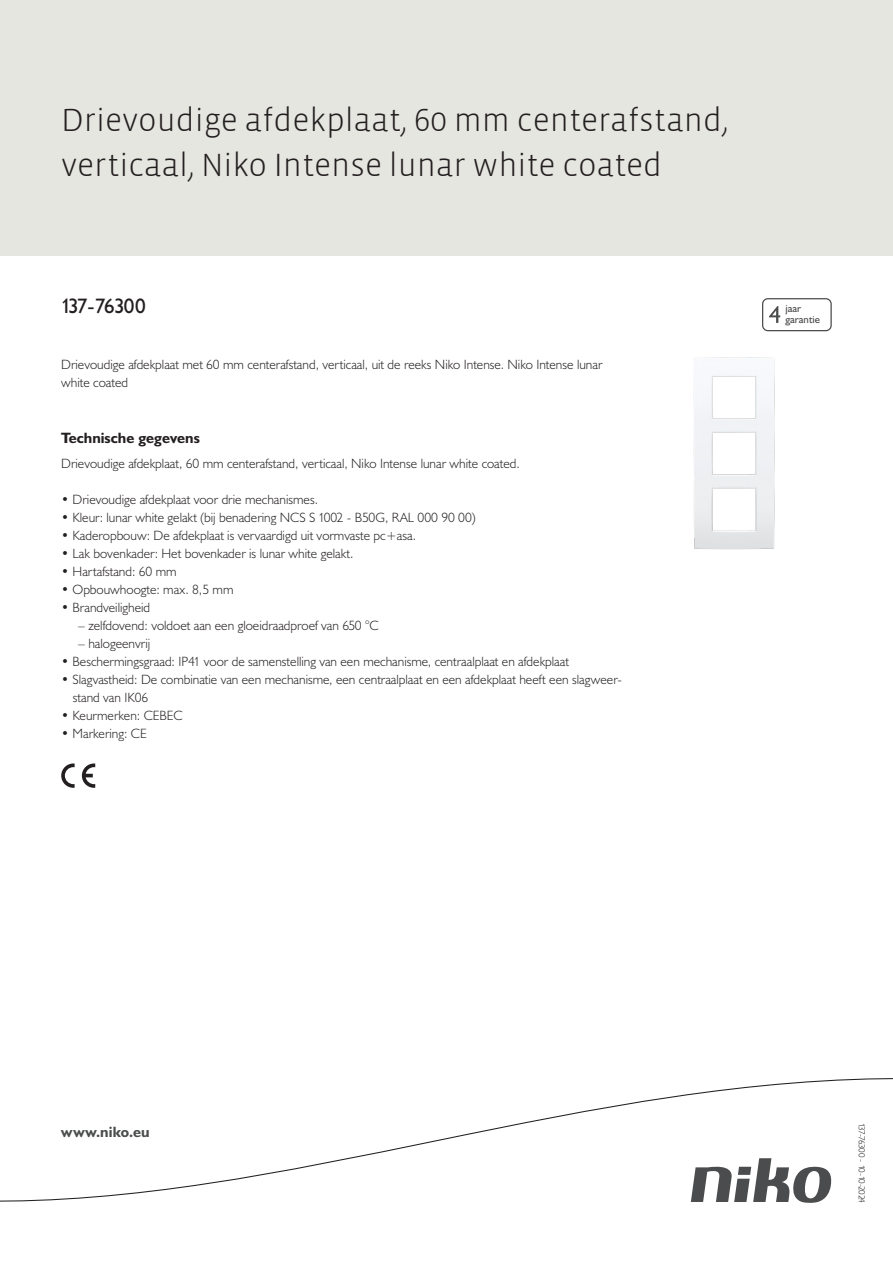
<style>
.page{position:relative;width:893px;height:1263px;background:#fff}
.page>*{position:absolute;margin:0;border:0;box-sizing:border-box;transform-origin:0 0}
.Title_datasheets{font:300 33px/45px "Vista Sans";color:#231f20}
.Article_number{font:21px "Humanist 521 BT";letter-spacing:-.045em;color:#231f20}
.Titles_parts{font:700 15px "Humanist 521 BT";color:#231f20}
.titel_afbeelding{font:700 15px "Humanist 521 BT";letter-spacing:.005em;color:#4b4c4d}
.USP_Bullets{font:300 13.5px/18px "Humanist 521 BT";color:#231f20}
.Platte_tekst_CAB{font:300 13.5px/18px "Humanist 521 BT";color:#231f20}
.USP_Bullets_level_2{font:300 13.5px "Humanist 521 BT";color:#231f20}
.t1{font:10.8px/10.8px "Humanist 521 BT";color:#4b4c4d}
.Revision{font:300 9px "Humanist 521 BT";letter-spacing:-.07em;color:#231f20}
</style>
<div class="page">
<div style="left:0;top:0;width:893px;height:255px;background:#e6e6e0"></div>
<svg style="left:82px;top:763px;width:13px;height:25px"></svg>
<svg style="left:61px;top:763px;width:14px;height:25px"></svg>
<svg style="left:762px;top:298px;width:70px;height:33px"></svg>
<svg style="left:0;top:1078px;width:893px;height:125px"></svg>
<img style="left:694px;top:357px;width:81px;height:193px">
<p class="Title_datasheets" style="left:61px;top:98px;width:669px">Drievoudige afdekplaat, 60 mm centerafstand, verticaal, Niko Intense lunar white coated</p>
<p class="Article_number" style="left:61px;top:293px;width:86px">137-76300</p>
<p class="t1" style="left:785px;top:303px;width:36px">jaar garantie</p>
<p class="Platte_tekst_CAB" style="left:61px;top:355px;width:543px">Drievoudige afdekplaat met 60 mm centerafstand, verticaal, uit de reeks Niko Intense. Niko Intense lunar white coated</p>
<p class="Titles_parts" style="left:61px;top:429px;width:140px">Technische gegevens</p>
<p class="Platte_tekst_CAB" style="left:61px;top:454px;width:460px">Drievoudige afdekplaat, 60 mm centerafstand, verticaal, Niko Intense lunar white coated.</p>
<p class="USP_Bullets" style="left:61px;top:490px;width:258px">• Drievoudige afdekplaat voor drie mechanismes.</p>
<p class="USP_Bullets" style="left:61px;top:508px;width:416px">• Kleur: lunar white gelakt (bij benadering NCS S 1002 - B50G, RAL 000 90 00)</p>
<p class="USP_Bullets" style="left:61px;top:526px;width:356px">• Kaderopbouw: De afdekplaat is vervaardigd uit vormvaste pc+asa.</p>
<p class="USP_Bullets" style="left:61px;top:544px;width:294px">• Lak bovenkader: Het bovenkader is lunar white gelakt.</p>
<p class="USP_Bullets" style="left:61px;top:562px;width:117px">• Hartafstand: 60 mm</p>
<p class="USP_Bullets" style="left:61px;top:580px;width:174px">• Opbouwhoogte: max. 8,5 mm</p>
<p class="USP_Bullets" style="left:61px;top:598px;width:91px">• Brandveiligheid</p>
<p class="USP_Bullets_level_2" style="left:78px;top:617px;width:302px">– zelfdovend: voldoet aan een gloeidraadproef van 650 °C</p>
<p class="USP_Bullets_level_2" style="left:78px;top:635px;width:73px">– halogeenvrij</p>
<p class="USP_Bullets" style="left:61px;top:652px;width:509px">• Beschermingsgraad: IP41 voor de samenstelling van een mechanisme, centraalplaat en afdekplaat</p>
<p class="USP_Bullets" style="left:73px;top:670px;width:550px;text-indent:-12px">• Slagvastheid: De combinatie van een mechanisme, een centraalplaat en een afdekplaat heeft een slagweer&shy;stand van IK06</p>
<p class="USP_Bullets" style="left:61px;top:706px;width:123px">• Keurmerken: CEBEC</p>
<p class="USP_Bullets" style="left:61px;top:724px;width:87px">• Markering: CE</p>
<p class="titel_afbeelding" style="left:61px;top:1122px;width:90px">www.niko.eu</p>
<p class="Revision" style="left:868px;top:1123px;width:81px;rotate:90deg">137-76300 - 10-10-2024</p>
</div>
